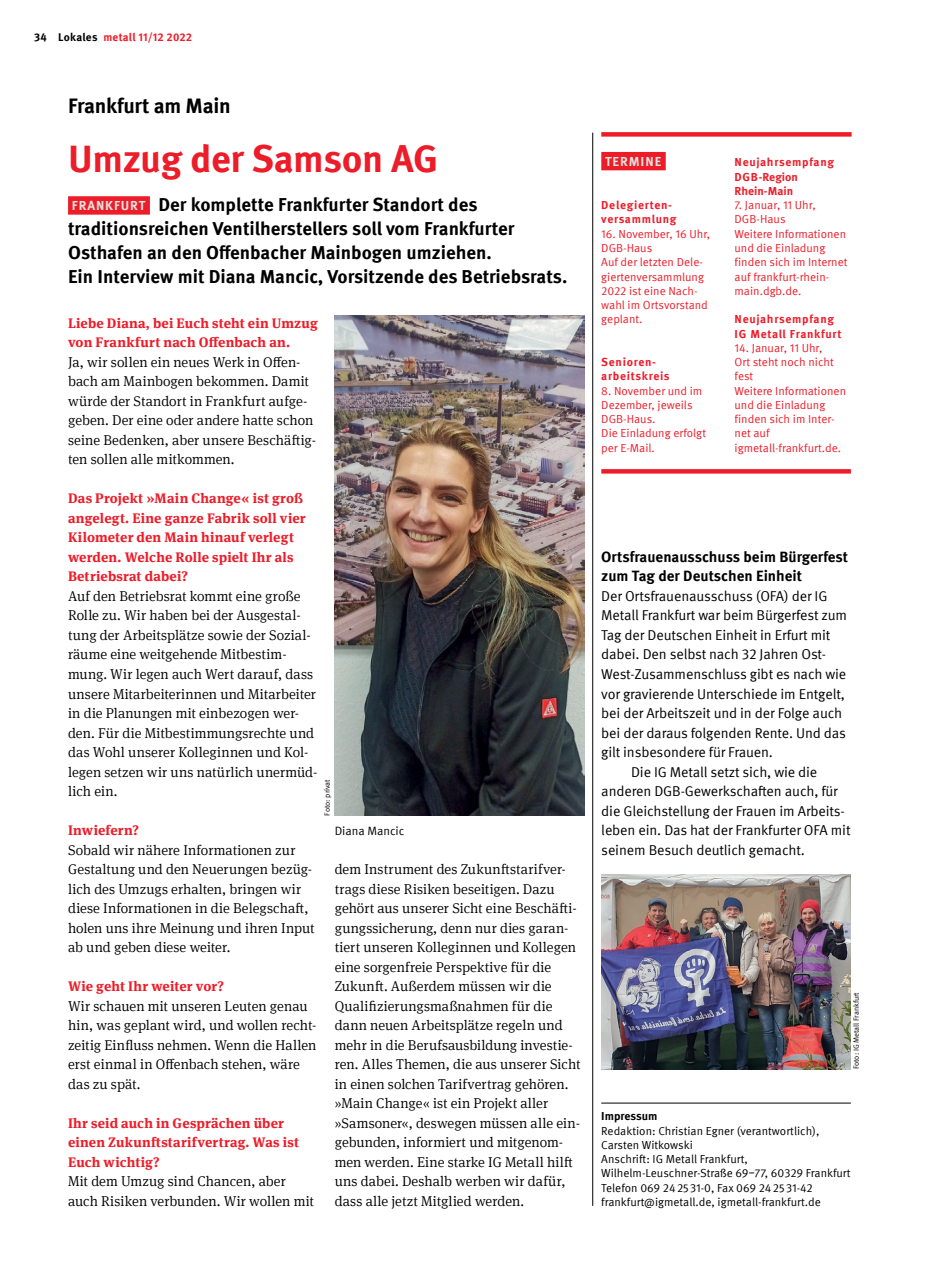
<style>
.page{position:relative;width:936px;height:1285px;background:#fff}
.page>*{position:absolute;margin:0;border:0;box-sizing:border-box;transform-origin:0 0}
.t1{font:700 38.25px "Meta IGM";letter-spacing:-.01em;color:#ed1c29}
.t2{font:700 21px "Meta IGM";letter-spacing:-.01em;color:#000}
.t3{font:700 18.75px/24px "Meta IGM";color:#000}
.t4{font:700 15px/19.5px "Meta IGM";color:#000}
.t5{font:300 14.25px/19.5px "Meta Serif IGM";color:#000}
.t6{font:14.25px "Meta IGM";letter-spacing:-.01em;color:#000}
.t7{font:700 13.8px/19.5px "Meta Serif IGM";letter-spacing:.01em;color:#ed1c29}
.t8{font:700 13.2px "Meta IGM";letter-spacing:.07em;color:#e3e2dd}
.t9{font:12px "Meta IGM";color:#000}
.t10{font:11.7px/14.2px "Meta IGM";color:#ed1c29}
.t11{font:11.7px/14.2px "Meta IGM";color:#000}
.t12{font:700 11.7px/14.2px "Meta IGM";letter-spacing:.06em;color:#ed1c29}
.t13{font:700 11.7px "Meta IGM";letter-spacing:-.005em;color:#000}
.t14{font:700 11.25px "Meta IGM";letter-spacing:.02em;color:#ed1c29}
.t15{font:7.5px "Meta IGM";color:#000}
.s1{color:#000}
.s2{font-size:13.2px;color:#e3e2dd}
.s3{font-family:"Meta Headline Cond OT"}
</style>
<div class="page">
<div style="left:68px;top:196px;width:82px;height:18px;background:#ed1c29"></div>
<hr style="left:601px;top:1102px;width:249px;height:1px;background:#000">
<img style="left:334px;top:316px;width:250px;height:499px">
<div style="left:601px;top:132px;width:250px;height:5px;background:#ed1c29"></div>
<div style="left:601px;top:152px;width:64px;height:18px;background:#ed1c29"></div>
<img style="left:601px;top:874px;width:249px;height:195px">
<hr style="left:592px;top:133px;width:1px;height:1072px;background:#000">
<svg style="left:601px;top:469px;width:249px;height:4px"></svg>
<p class="t14" style="left:34px;top:28px;width:160px"><span class="s1">34 Lokales</span> metall 11/12 2022</p>
<h2 class="t2" style="left:68px;top:89px;width:164px">Frankfurt am Main</h2>
<h1 class="t1" style="left:68px;top:128px;width:371px">Umzug der Samson AG</h1>
<h3 class="t3" style="left:68px;top:191px;width:501px"><span class="s2">FRANKFURT</span> Der komplette Frankfurter Standort des traditionsreichen Ventilherstellers soll vom Frankfurter Osthafen an den Offenbacher Mainbogen umziehen.<br>Ein Interview mit Diana Mancic, Vorsitzende des Betriebsrats.</h3>
<p class="t7" style="left:68px;top:312px;width:251px">Liebe Diana, bei Euch steht ein Umzug von Frankfurt nach Offenbach an.</p>
<p class="t5" style="left:68px;top:351px;width:249px">Ja, wir sollen ein neues Werk in Offen&shy;bach am Mainbogen bekommen. Damit würde der Standort in Frankfurt aufge&shy;geben. Der eine oder andere hatte schon seine Bedenken, aber unsere Beschäftig&shy;ten sollen alle mitkommen.</p>
<p class="t7" style="left:68px;top:487px;width:239px">Das Projekt »Main Change« ist groß angelegt. Eine ganze Fabrik soll vier<br>Kilometer den Main hinauf verlegt werden. Welche Rolle spielt Ihr als<br>Betriebsrat dabei?</p>
<p class="t5" style="left:68px;top:585px;width:251px">Auf den Betriebsrat kommt eine große Rolle zu. Wir haben bei der Ausgestal&shy;tung der Arbeitsplätze sowie der Sozial&shy;räume eine weitgehende Mitbestim&shy;mung. Wir legen auch Wert darauf, dass unsere Mitarbeiterinnen und Mitarbeiter in die Planungen mit einbezogen wer&shy;den. Für die Mitbestimmungsrechte und das Wohl unserer Kolleginnen und Kol&shy;legen setzen wir uns natürlich unermüd&shy;lich ein.</p>
<p class="t7" style="left:68px;top:819px;width:72px">Inwiefern?</p>
<p class="t5" style="left:68px;top:839px;width:248px">Sobald wir nähere Informationen zur Gestaltung und den Neuerungen bezüg&shy;lich des Umzugs erhalten, bringen wir diese Informationen in die Belegschaft, holen uns ihre Meinung und ihren Input ab und geben diese weiter.</p>
<p class="t7" style="left:68px;top:975px;width:157px">Wie geht Ihr weiter vor?</p>
<p class="t5" style="left:68px;top:995px;width:250px">Wir schauen mit unseren Leuten genau hin, was geplant wird, und wollen recht&shy;zeitig Einfluss nehmen. Wenn die Hallen erst einmal in Offenbach stehen, wäre das zu spät.</p>
<p class="t7" style="left:68px;top:1111px;width:232px">Ihr seid auch in Gesprächen über einen Zukunftstarifvertrag. Was ist<br>Euch wichtig?</p>
<p class="t5" style="left:68px;top:1170px;width:247px">Mit dem Umzug sind Chancen, aber auch Risiken verbunden. Wir wollen mit</p>
<p class="t15" style="left:321px;top:815px;width:38px;rotate:-90deg">Foto: privat</p>
<p class="t9" style="left:334px;top:821px;width:71px">Diana Mancic</p>
<p class="t5" style="left:334px;top:858px;width:247px">dem Instrument des Zukunftstarifver&shy;trags diese Risiken beseitigen. Dazu gehört aus unserer Sicht eine Beschäfti&shy;gungssicherung, denn nur dies garan&shy;tiert unseren Kolleginnen und Kollegen eine sorgenfreie Perspektive für die Zukunft. Außerdem müssen wir die Qualifizierungsmaßnahmen für die dann neuen Arbeitsplätze regeln und mehr in die Berufsausbildung investie&shy;ren. Alles Themen, die aus unserer Sicht in einen solchen Tarifvertrag gehören. »Main Change« ist ein Projekt aller »Samsoner«, deswegen müssen alle ein&shy;gebunden, informiert und mitgenom&shy;men werden. Eine starke IG Metall hilft uns dabei. Deshalb werben wir dafür, dass alle jetzt Mitglied werden.</p>
<p class="t8" style="left:605px;top:151px;width:58px">TERMINE</p>
<p class="t12" style="left:601px;top:197px;width:77px">Delegierten&shy;versammlung</p>
<p class="t10" style="left:601px;top:226px;width:110px">16. November, 16 Uhr,<br>DGB-Haus<br>Auf der letzten Dele&shy;giertenversammlung<br>2022 ist eine Nach&shy;wahl im Ortsvorstand geplant.</p>
<p class="t12" style="left:601px;top:354px;width:70px">Senioren&shy;arbeitskreis</p>
<p class="t10" style="left:601px;top:382px;width:106px">8. November und im<br>Dezember, jeweils<br>DGB-Haus.<br>Die Einladung erfolgt per E-Mail.</p>
<p class="t12" style="left:734px;top:154px;width:101px">Neujahrsempfang<br>DGB-Region<br>Rhein-Main</p>
<p class="t10" style="left:734px;top:197px;width:114px">7. Januar, 11 Uhr,<br>DGB-Haus<br>Weitere Informationen und die Einladung finden sich im Internet auf frankfurt-rhein&shy;main.dgb.de.</p>
<p class="t12" style="left:734px;top:311px;width:108px">Neujahrsempfang<br>IG Metall Frankfurt</p>
<p class="t10" style="left:734px;top:340px;width:113px">14. Januar, 11 Uhr,<br>Ort steht noch nicht fest<br>Weitere Informationen und die Einladung finden sich im Inter&shy;net auf igmetall-frankfurt.de.</p>
<p class="t4" style="left:601px;top:546px;width:248px">Ortsfrauenausschuss beim Bürgerfest zum Tag der Deutschen Einheit</p>
<p class="t6" style="left:601px;top:585px;width:228px">Der Ortsfrauenausschuss (OFA) der IG</p>
<p class="t6" style="left:601px;top:604px;width:247px">Metall Frankfurt war beim Bürgerfest zum</p>
<p class="t6" style="left:601px;top:624px;width:230px">Tag der Deutschen Einheit in Erfurt mit</p>
<p class="t6" style="left:601px;top:643px;width:226px">dabei. Den selbst nach 32 Jahren Ost-</p>
<p class="t6" style="left:601px;top:663px;width:246px">West-Zusammenschluss gibt es nach wie</p>
<p class="t6" style="left:601px;top:682px;width:245px">vor gravierende Unterschiede im Entgelt,</p>
<p class="t6" style="left:601px;top:702px;width:242px">bei der Arbeitszeit und in der Folge auch</p>
<p class="t6" style="left:601px;top:721px;width:246px">bei der daraus folgenden Rente. Und das</p>
<p class="t6" style="left:601px;top:741px;width:173px">gilt insbesondere für Frauen.</p>
<p class="t6" style="left:631px;top:760px;width:188px">Die IG Metall setzt sich, wie die</p>
<p class="t6" style="left:601px;top:780px;width:238px">anderen DGB-Gewerkschaften auch, für</p>
<p class="t6" style="left:601px;top:799px;width:245px">die Gleichstellung der Frauen im Arbeits-</p>
<p class="t6" style="left:601px;top:819px;width:251px">leben ein. Das hat der Frankfurter OFA mit</p>
<p class="t6" style="left:601px;top:838px;width:205px">seinem Besuch deutlich gemacht.</p>
<p class="t15" style="left:850px;top:1069px;width:79px;rotate:-90deg">Foto: IG Metall Frankfurt</p>
<p class="t13" style="left:601px;top:1106px;width:58px">Impressum</p>
<p class="t11" style="left:601px;top:1122px;width:251px">Redaktion: Christian Egner (verantwortlich), Carsten Witkowski<br>Anschrift: IG Metall Frankfurt, Wilhelm-Leuschner-Straße 69<span class="s3">–</span>77, 60329 Frankfurt Telefon 069 242531-0, Fax 069 242531-42 frankfurt@igmetall.de, igmetall-frankfurt.de</p>
</div>
